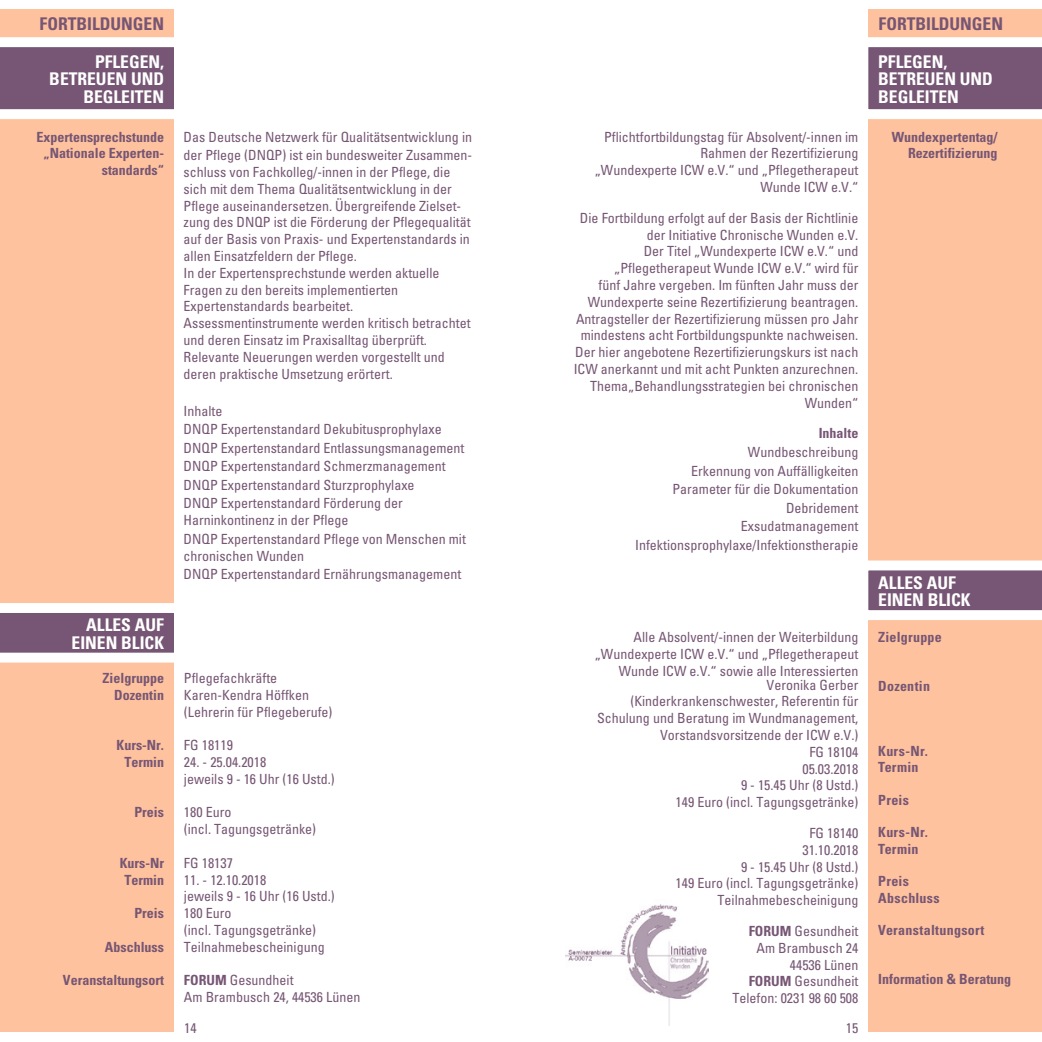
<style>
.page{position:relative;width:1042px;height:1042px;background:#fff}
.page>*{position:absolute;margin:0;border:0;box-sizing:border-box;transform-origin:0 0}
.t1{font:700 condensed 17.5px/17.5px "Univers";color:#fff}
.t2{font:700 condensed 17.5px "Univers";color:#765674}
.t3{font:condensed 14px/16.8px "Univers";color:#765674}
.t4{font:700 condensed 14px/16.8px "Univers";color:#765674;text-align:right}
.t5{font:700 condensed 14px/16.3px "Univers";letter-spacing:.02em;color:#765674}
.t6{font:700 condensed 14px/16.3px "Univers";letter-spacing:.025em;color:#765674}
.s1{font-weight:700}
</style>
<div class="page">
<div style="left:868px;top:10px;width:174px;height:1022px;background:#ffc29e"></div>
<svg style="left:868px;top:37px;width:174px;height:82px;background:#977f96"></svg>
<div style="left:0;top:10px;width:174px;height:1022px;background:#ffc29e"></div>
<svg style="left:0;top:37px;width:174px;height:82px;background:#977f95"></svg>
<svg style="left:868px;top:560px;width:174px;height:60px;background:#a48fa2"></svg>
<svg style="left:0;top:603px;width:174px;height:59px;background:#a28da1"></svg>
<img style="left:566px;top:904px;width:143px;height:121px">
<p class="t2" style="left:40px;top:13px;width:126px">FORTBILDUNGEN</p>
<p class="t1" style="left:49px;top:53px;width:116px;text-align:right">PFLEGEN,<br>BETREUEN UND<br>BEGLEITEN</p>
<p class="t4" style="left:36px;top:128px;width:129px">Expertensprechstunde „Nationale Experten&shy;standards“</p>
<p class="t1" style="left:72px;top:616px;width:94px;text-align:right">ALLES AUF<br>EINEN BLICK</p>
<p class="t4" style="left:103px;top:669px;width:63px">Zielgruppe<br>Dozentin</p>
<p class="t4" style="left:117px;top:736px;width:49px;text-align:center">Kurs-Nr.<br>Termin</p>
<p class="t4" style="left:134px;top:804px;width:31px">Preis</p>
<p class="t4" style="left:120px;top:854px;width:46px;text-align:center">Kurs-Nr<br>Termin</p>
<p class="t4" style="left:134px;top:904px;width:31px">Preis</p>
<p class="t4" style="left:105px;top:938px;width:61px">Abschluss</p>
<p class="t4" style="left:63px;top:972px;width:103px">Veranstaltungsort</p>
<p class="t3" style="left:184px;top:127px;width:290px;line-height:18.6px">Das Deutsche Netzwerk für Qualitätsentwicklung in der Pflege (DNQP) ist ein bundesweiter Zusammen-</p>
<p class="t3" style="left:184px;top:163px;width:288px">schluss von Fachkolleg/-innen in der Pflege, die sich mit dem Thema Qualitätsentwicklung in der Pflege auseinandersetzen. Übergreifende Zielset&shy;zung des DNQP ist die Förderung der Pflegequalität auf der Basis von Praxis- und Expertenstandards in allen Einsatzfeldern der Pflege.<br>In der Expertensprechstunde werden aktuelle Fragen zu den bereits implementierten Expertenstandards bearbeitet.<br>Assessmentinstrumente werden kritisch betrachtet und deren Einsatz im Praxisalltag überprüft.<br>Relevante Neuerungen werden vorgestellt und deren praktische Umsetzung erörtert.</p>
<p class="t3" style="left:184px;top:401px;width:282px;line-height:18.6px">Inhalte<br>DNQP Expertenstandard Dekubitusprophylaxe DNQP Expertenstandard Entlassungsmanagement DNQP Expertenstandard Schmerzmanagement DNQP Expertenstandard Sturzprophylaxe<br>DNQP Expertenstandard Förderung der</p>
<p class="t3" style="left:184px;top:511px;width:284px;line-height:18.6px">Harninkontinenz in der Pflege<br>DNQP Expertenstandard Pflege von Menschen mit</p>
<p class="t3" style="left:184px;top:546px;width:279px;line-height:18.6px">chronischen Wunden<br>DNQP Expertenstandard Ernährungsmanagement</p>
<p class="t3" style="left:184px;top:669px;width:150px">Pflegefachkräfte<br>Karen-Kendra Höffken (Lehrerin für Pflegeberufe)</p>
<p class="t3" style="left:184px;top:736px;width:50px">FG 18119</p>
<p class="t3" style="left:184px;top:753px;width:152px">24. - 25.04.2018<br>jeweils 9 - 16 Uhr (16 Ustd.)</p>
<p class="t3" style="left:184px;top:804px;width:134px">180 Euro<br>(incl. Tagungsgetränke)</p>
<p class="t3" style="left:184px;top:854px;width:50px">FG 18137</p>
<p class="t3" style="left:184px;top:871px;width:152px">11. - 12.10.2018<br>jeweils 9 - 16 Uhr (16 Ustd.)<br>180 Euro<br>(incl. Tagungsgetränke)<br>Teilnahmebescheinigung</p>
<p class="t3" style="left:184px;top:972px;width:178px"><span class="s1">FORUM</span> Gesundheit<br>Am Brambusch 24, 44536 Lünen</p>
<p class="t3" style="left:595px;top:128px;width:265px;text-align:right">Pflichtfortbildungstag für Absolvent/-innen im Rahmen der Rezertifizierung<br>„Wundexperte ICW e.V.“ und „Pflegetherapeut Wunde ICW e.V.“</p>
<p class="t3" style="left:574px;top:209px;width:286px;text-align:right">Die Fortbildung erfolgt auf der Basis der Richtlinie der Initiative Chronische Wunden e.V.<br>Der Titel „Wundexperte ICW e.V.“ und „Pflegetherapeut Wunde ICW e.V.“ wird für<br>fünf Jahre vergeben. Im fünften Jahr muss der Wundexperte seine Rezertifizierung beantragen.<br>Antragsteller der Rezertifizierung müssen pro Jahr mindestens acht Fortbildungspunkte nachweisen.<br>Der hier angebotene Rezertifizierungskurs ist nach ICW anerkannt und mit acht Punkten anzurechnen.<br>Thema„Behandlungsstrategien bei chronischen Wunden“</p>
<p class="t4" style="left:819px;top:425px;width:41px">Inhalte</p>
<p class="t3" style="left:635px;top:442px;width:225px;line-height:18.6px;text-align:right">Wundbeschreibung<br>Erkennung von Auffälligkeiten<br>Parameter für die Dokumentation<br>Debridement<br>Exsudatmanagement<br>Infektionsprophylaxe/Infektionstherapie</p>
<p class="t3" style="left:595px;top:628px;width:265px;text-align:right">Alle Absolvent/-innen der Weiterbildung „Wundexperte ICW e.V.“ und „Pflegetherapeut<br>Wunde ICW e.V.“ sowie alle Interessierten</p>
<p class="t3" style="left:597px;top:676px;width:263px;text-align:right">Veronika Gerber<br>(Kinderkrankenschwester, Referentin für<br>Schulung und Beratung im Wundmanagement,<br>Vorstandsvorsitzende der ICW e.V.)<br>FG 18104<br>05.03.2018<br>9 - 15.45 Uhr (8 Ustd.)<br>149 Euro (incl. Tagungsgetränke)</p>
<p class="t3" style="left:675px;top:824px;width:184px;text-align:right">FG 18140<br>31.10.2018<br>9 - 15.45 Uhr (8 Ustd.)<br>149 Euro (incl. Tagungsgetränke)<br>Teilnahmebescheinigung</p>
<p class="t3" style="left:732px;top:922px;width:127px;text-align:right"><span class="s1">FORUM</span> Gesundheit<br>Am Brambusch 24<br>44536 Lünen<br><span class="s1">FORUM</span> Gesundheit<br>Telefon: 0231 98 60 508</p>
<p class="t3" style="left:184px;top:1019px;width:14px">14</p>
<p class="t3" style="left:846px;top:1019px;width:14px">15</p>
<p class="t2" style="left:878px;top:13px;width:126px">FORTBILDUNGEN</p>
<p class="t1" style="left:878px;top:53px;width:116px">PFLEGEN,<br>BETREUEN UND<br>BEGLEITEN</p>
<p class="t4" style="left:891px;top:128px;width:107px">Wundexpertentag/<br>Rezertifizierung</p>
<p class="t1" style="left:878px;top:573px;width:94px">ALLES AUF<br>EINEN BLICK</p>
<p class="t4" style="left:878px;top:628px;width:65px">Zielgruppe</p>
<p class="t5" style="left:878px;top:677px;width:53px">Dozentin</p>
<p class="t5" style="left:878px;top:743px;width:51px">Kurs-Nr.<br>Termin</p>
<p class="t4" style="left:878px;top:791px;width:32px">Preis</p>
<p class="t5" style="left:878px;top:824px;width:51px">Kurs-Nr.<br>Termin</p>
<p class="t6" style="left:878px;top:873px;width:63px">Preis<br>Abschluss</p>
<p class="t5" style="left:878px;top:922px;width:108px">Veranstaltungsort</p>
<p class="t4" style="left:878px;top:971px;width:134px">Information &amp; Beratung</p>
</div>
